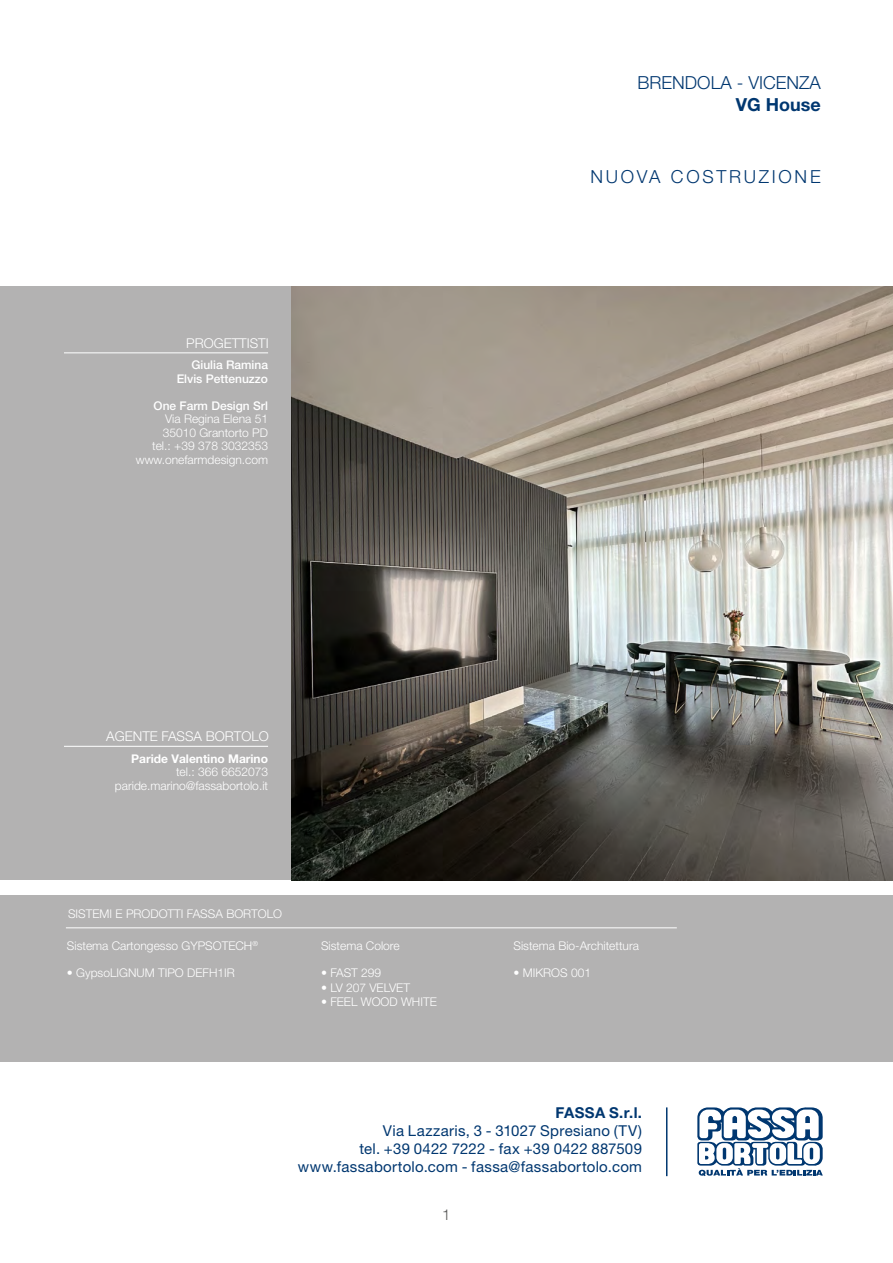
<style>
.page{position:relative;width:893px;height:1263px;background:#fff}
.page>*{position:absolute;margin:0;border:0;box-sizing:border-box;transform-origin:0 0}
.t1{font:300 18px "Helvetica Neue LT Pro";letter-spacing:.15em;color:#003770}
.t2{font:300 18px "Helvetica Neue LT Pro";color:#003770}
.t3{font:700 18px "Helvetica Neue LT Pro";color:#003770}
.t4{font:15px/18px "Helvetica Neue LT Pro";letter-spacing:.02em;color:#003770;text-align:right}
.t5{font:700 15px "Helvetica Neue LT Pro";letter-spacing:.02em;color:#003770}
.t6{font:300 15px "Helvetica Neue LT Pro";color:#575756}
.t7{font:300 13.5px "Helvetica Neue LT Pro";color:#fff}
.t8{font:300 12px/13.5px "Helvetica Neue LT Pro";color:#fff;text-align:right}
.t9{font:500 12px/13.5px "Helvetica Neue LT Pro";color:#fff;text-align:right}
.t10{font:700 12px "Helvetica Neue LT Pro";color:#fff}
</style>
<div class="page">
<svg style="left:697px;top:1107px;width:126px;height:69px"></svg>
<div style="left:0;top:286px;width:893px;height:594px;background:#b3b2b2"></div>
<img style="left:291px;top:286px;width:602px;height:594px">
<div style="left:0;top:895px;width:893px;height:167px;background:#b3b2b2"></div>
<hr style="left:66px;top:927px;width:611px;height:1px;background:#fff">
<hr style="left:666px;top:1107px;width:1px;height:69px;background:#003770">
<hr style="left:64px;top:353px;width:204px;height:1px;background:#fff">
<hr style="left:64px;top:746px;width:204px;height:1px;background:#fff">
<p class="t7" style="left:186px;top:335px;width:84px">PROGETTISTI</p>
<p class="t9" style="left:177px;top:358px;width:93px">Giulia Ramina<br>Elvis Pettenuzzo</p>
<p class="t9" style="left:154px;top:399px;width:116px">One Farm Design Srl</p>
<p class="t8" style="left:136px;top:412px;width:134px">Via Regina Elena 51<br>35010 Grantorto PD<br>tel.: +39 378 3032353 www.onefarmdesign.com</p>
<h1 class="t2" style="left:638px;top:72px;width:185px">BRENDOLA - VICENZA</h1>
<h1 class="t3" style="left:736px;top:93px;width:87px">VG House</h1>
<h1 class="t1" style="left:590px;top:166px;width:232px">NUOVA COSTRUZIONE</h1>
<p class="t7" style="left:106px;top:728px;width:164px">AGENTE FASSA BORTOLO</p>
<p class="t10" style="left:131px;top:751px;width:138px">Paride Valentino Marino</p>
<p class="t8" style="left:115px;top:765px;width:155px">tel.: 366 6652073 paride.marino@fassabortolo.it</p>
<p class="t8" style="left:68px;top:907px;width:216px">SISTEMI E PRODOTTI FASSA BORTOLO</p>
<p class="t8" style="left:67px;top:938px;width:192px">Sistema Cartongesso GYPSOTECH<sup>®</sup></p>
<p class="t8" style="left:67px;top:965px;width:169px">• GypsoLIGNUM TIPO DEFH1IR</p>
<p class="t8" style="left:321px;top:938px;width:80px">Sistema Colore</p>
<p class="t8" style="left:321px;top:966px;width:62px">• FAST 299</p>
<p class="t8" style="left:321px;top:980px;width:90px">• LV 207 VELVET</p>
<p class="t8" style="left:321px;top:995px;width:117px">• FEEL WOOD WHITE</p>
<p class="t8" style="left:513px;top:938px;width:127px">Sistema Bio-Architettura</p>
<p class="t8" style="left:513px;top:965px;width:79px">• MIKROS 001</p>
<p class="t5" style="left:555px;top:1103px;width:88px">FASSA S.r.l.</p>
<p class="t4" style="left:298px;top:1121px;width:346px">Via Lazzaris, 3 - 31027 Spresiano (TV)<br>tel. +39 0422 7222 - fax +39 0422 887509 www.fassabortolo.com - fassa@fassabortolo.com</p>
<p class="t6" style="left:442px;top:1205px;width:10px">1</p>
</div>
